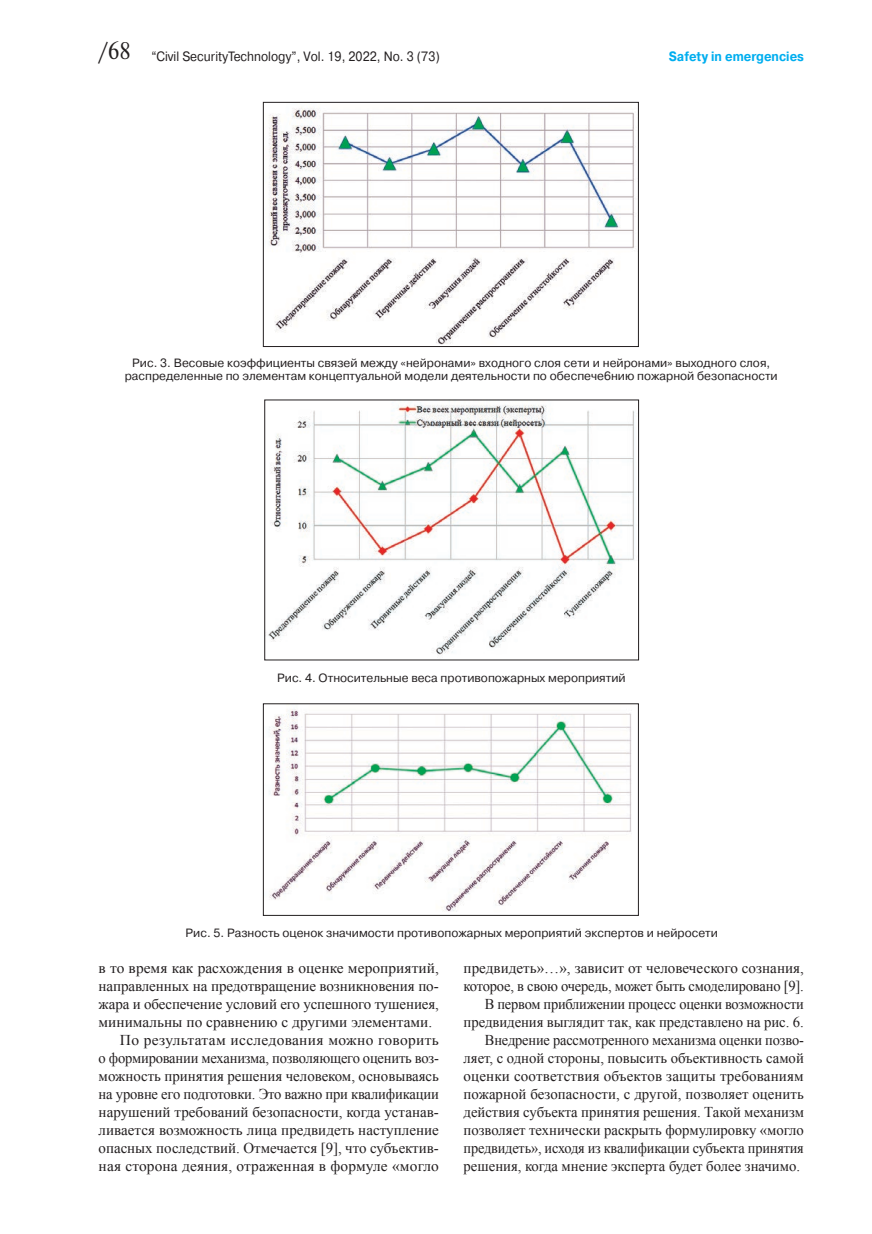
<style>
.page{position:relative;width:872px;height:1234px;background:#fff}
.page>*{position:absolute;margin:0;border:0;box-sizing:border-box;transform-origin:0 0}
.BODY{font:15px/18px "Times New Roman";letter-spacing:-.005em;color:#231f20;text-align:justify}
.BODY-2{font:15px/18px "Times New Roman";letter-spacing:-.005em;color:#231f20;text-align:right;scale:.96 1}
.t1{font:13.5px "Pragmatica C";color:#231f20;scale:.9 1}
.t2{font:700 13.5px "Pragmatica C";color:#00aeef;scale:.9 1}
.PODRIS{font:12px/13.5px "Pragmatica C";color:#231f20;text-align:center}
.s1{font-family:"Newton C";font-size:24px}
</style>
<div class="page">
<img style="left:269px;top:709px;width:363px;height:203px">
<img style="left:268px;top:107px;width:366px;height:237px">
<div style="left:263px;top:102px;width:375px;height:244px;border:1px solid #231f20"></div>
<img style="left:268px;top:402px;width:367px;height:253px">
<p class="t1" style="left:98px;top:49px;width:381px"><span class="s1">/68</span> “Civil SecurityTechnology”, Vol. 19, 2022, No. 3 (73)</p>
<p class="t2" style="left:669px;top:48px;width:152px">Safety in emergencies</p>
<p class="PODRIS" style="left:125px;top:355px;width:654px">Рис. 3. Весовые коэффициенты связей между «нейронами» входного слоя сети и нейронами» выходного слоя, распределенные по элементам концептуальной модели деятельности по обеспече6нию пожарной безопасности</p>
<p class="PODRIS" style="left:277px;top:671px;width:350px">Рис. 4. Относительные веса противопожарных мероприятий</p>
<p class="PODRIS" style="left:186px;top:926px;width:534px">Рис. 5. Разность оценок значимости противопожарных мероприятий экспертов и нейросети</p>
<p class="BODY" style="left:99px;top:958px;width:342px">в то время как расхождения в оценке мероприятий, направленных на предотвращение возникновения по&shy;жара и обеспечение условий его успешного тушениея, минимальны по сравнению с другими элементами.</p>
<p class="BODY" style="left:99px;top:1030px;width:342px;text-indent:21px">По результатам исследования можно говорить о формировании механизма, позволяющего оценить воз&shy;можность принятия решения человеком, основываясь на уровне его подготовки. Это важно при квалификации нарушений требований безопасности, когда устанав&shy;ливается возможность лица предвидеть наступление опасных последствий. Отмечается [9], что субъектив&shy;ная сторона деяния, отраженная в формуле «могло</p>
<p class="BODY" style="left:463px;top:958px;width:342px">предвидеть»…», зависит от человеческого сознания, которое, в свою очередь, может быть смоделировано [9].</p>
<p class="BODY-2" style="left:463px;top:994px;width:356px">В первом приближении процесс оценки возможности предвидения выглядит так, как представлено на рис. 6.</p>
<p class="BODY-2" style="left:463px;top:1030px;width:356px;text-align:justify;text-indent:21px">Внедрение рассмотренного механизма оценки позво&shy;ляет, с одной стороны, повысить объективность самой оценки соответствия объектов защиты требованиям пожарной безопасности, с другой, позволяет оценить действия субъекта принятия решения. Такой механизм позволяет технически раскрыть формулировку «могло предвидеть», исходя из квалификации субъекта принятия решения, когда мнение эксперта будет более значимо.</p>
</div>
